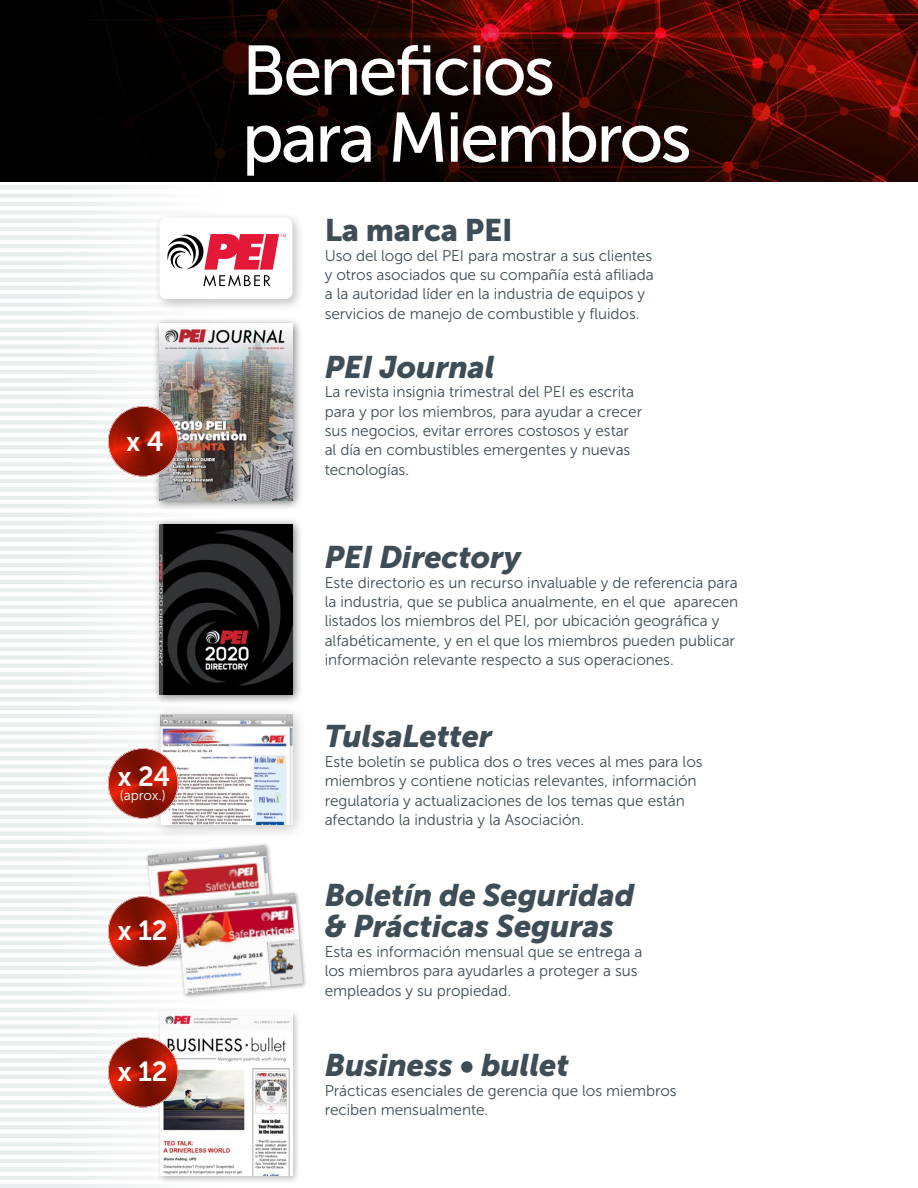
<style>
.page{position:relative;width:918px;height:1188px;background:#fff}
.page>*{position:absolute;margin:0;border:0;box-sizing:border-box;transform-origin:0 0}
.t1{font:69.9px/67.1px "Museo Sans 500";letter-spacing:-.04em;color:#fff}
.t2{font:italic 31.05px/31px "Museo Sans 900";letter-spacing:-.005em;color:#3f4e56}
.t3{font:31.05px "Museo Sans 900";letter-spacing:-.005em;color:#3f4e56}
.t4{font:27.45px "Museo Sans 700";color:#fff}
.t5{font:15.6px/19.4px "Museo Sans 300";letter-spacing:-.005em;color:#3f4e56}
.t6{font:13.95px "Museo Sans 300";letter-spacing:-.01em;color:#fff}
</style>
<div class="page">
<img style="left:0;top:0;width:918px;height:182px">
<img style="left:0;top:18px;width:738px;height:1170px">
<div style="left:152px;top:317px;width:150px;height:194px;background:#000;opacity:.53"></div>
<img style="left:160px;top:324px;width:132px;height:177px">
<div style="left:150px;top:705px;width:156px;height:135px;background:#000;opacity:.25"></div>
<img style="left:160px;top:715px;width:132px;height:110px">
<div style="left:156px;top:1008px;width:145px;height:176px;background:#000;opacity:.25"></div>
<img style="left:160px;top:1012px;width:132px;height:164px">
<div style="left:152px;top:517px;width:151px;height:188px;background:#000;opacity:.53"></div>
<img style="left:160px;top:524px;width:133px;height:171px">
<img style="left:108px;top:406px;width:70px;height:70px;border-radius:35px">
<div style="left:108px;top:406px;width:70px;height:70px;border:1px solid #fff;border-radius:50%"></div>
<img style="left:108px;top:1037px;width:70px;height:70px;border-radius:35px">
<div style="left:108px;top:1037px;width:70px;height:70px;border:1px solid #fff;border-radius:50%"></div>
<img style="left:108px;top:748px;width:70px;height:71px;border-radius:35px">
<div style="left:108px;top:748px;width:70px;height:71px;border:1px solid #fff;border-radius:50%"></div>
<div style="left:153px;top:212px;width:152px;height:100px;background:#000;opacity:.25"></div>
<div style="left:160px;top:218px;width:132px;height:81px;background:#fff;border-radius:7px"></div>
<svg style="left:167px;top:234px;width:119px;height:53px"></svg>
<div style="left:145px;top:843px;width:134px;height:120px;background:#000;opacity:.37"></div>
<img style="left:147px;top:845px;width:127px;height:113px">
<div style="left:174px;top:890px;width:134px;height:109px;background:#000;opacity:.37"></div>
<img style="left:177px;top:893px;width:126px;height:101px">
<img style="left:108px;top:896px;width:70px;height:71px;border-radius:35px">
<div style="left:108px;top:896px;width:70px;height:71px;border:1px solid #fff;border-radius:50%"></div>
<h3 class="t4" style="left:126px;top:426px;width:39px">x 4</h3>
<h3 class="t4" style="left:117px;top:761px;width:54px">x 24</h3>
<p class="t6" style="left:120px;top:788px;width:48px">(aprox.)</p>
<h3 class="t4" style="left:117px;top:915px;width:52px">x 12</h3>
<h3 class="t4" style="left:117px;top:1056px;width:52px">x 12</h3>
<h1 class="t1" style="left:242px;top:37px;width:451px">Beneficios para Miembros</h1>
<h2 class="t3" style="left:325px;top:213px;width:189px">La marca PEI</h2>
<p class="t5" style="left:325px;top:246px;width:330px">Uso del logo del PEI para mostrar a sus clientes y otros asociados que su compañía está afiliada a la autoridad líder en la industria de equipos y servicios de manejo de combustible y fluidos.</p>
<h2 class="t2" style="left:325px;top:351px;width:172px">PEI Journal</h2>
<p class="t5" style="left:325px;top:382px;width:319px">La revista insignia trimestral del PEI es escrita para y por los miembros, para ayudar a crecer sus negocios, evitar errores costosos y estar al día en combustibles emergentes y nuevas tecnologías.</p>
<h2 class="t2" style="left:325px;top:542px;width:198px">PEI Directory</h2>
<p class="t5" style="left:325px;top:573px;width:415px">Este directorio es un recurso invaluable y de referencia para la industria, que se publica anualmente, en el que aparecen listados los miembros del PEI, por ubicación geográfica y alfabéticamente, y en el que los miembros pueden publicar información relevante respecto a sus operaciones.</p>
<h2 class="t2" style="left:325px;top:721px;width:169px">TulsaLetter</h2>
<p class="t5" style="left:325px;top:752px;width:379px">Este boletín se publica dos o tres veces al mes para los miembros y contiene noticias relevantes, información regulatoria y actualizaciones de los temas que están afectando la industria y la Asociación.</p>
<h2 class="t2" style="left:325px;top:880px;width:311px">Boletín de Seguridad &amp; Prácticas Seguras</h2>
<p class="t5" style="left:325px;top:942px;width:319px">Esta es información mensual que se entrega a los miembros para ayudarles a proteger a sus empleados y su propiedad.</p>
<h2 class="t2" style="left:325px;top:1050px;width:246px">Business • bullet</h2>
<p class="t5" style="left:325px;top:1081px;width:354px">Prácticas esenciales de gerencia que los miembros reciben mensualmente.</p>
</div>
